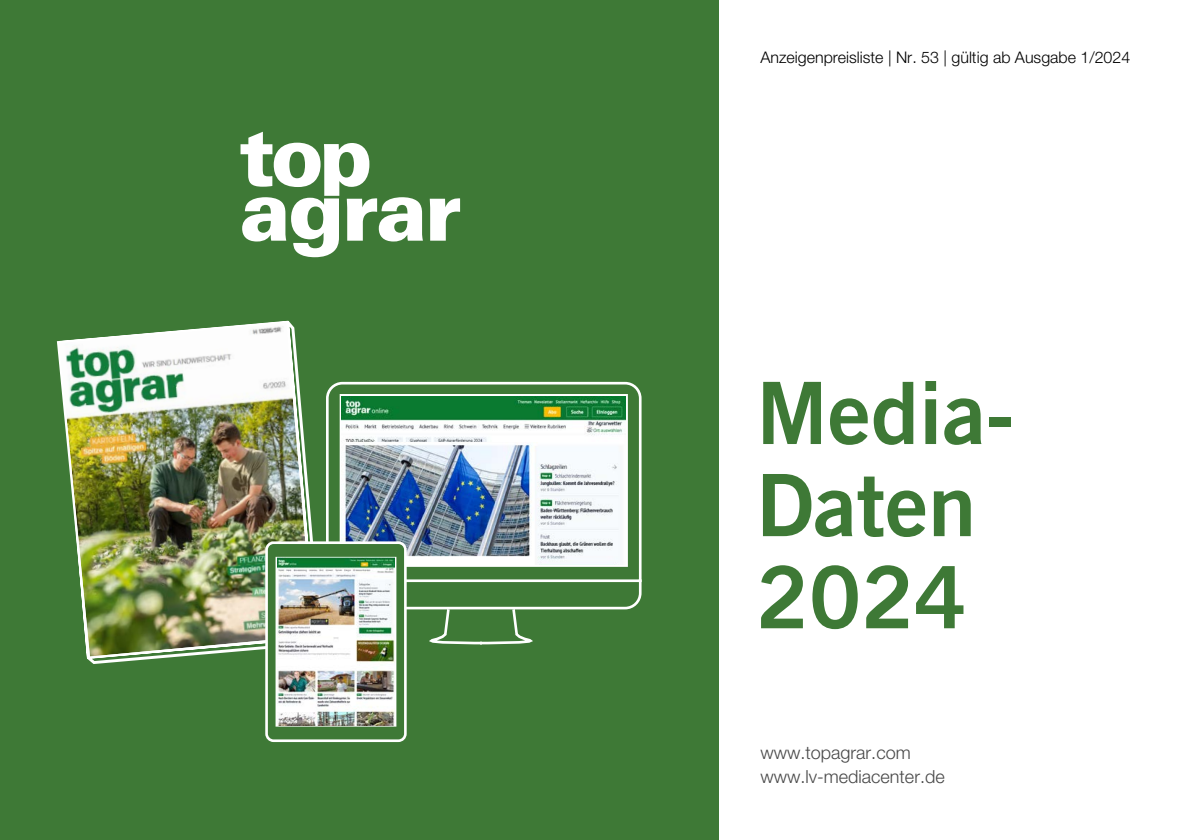
<style>
.page{position:relative;width:1180px;height:840px;background:#fff}
.page>*{position:absolute;margin:0;border:0;box-sizing:border-box;transform-origin:0 0}
.t1{font:86px/92px "Trade Gothic LT Pro Bd 2";color:#3e7936}
.t2{font:300 18px/24px "Helvetica Neue LT Pro";color:#484848}
.t3{font:300 16px "Helvetica Neue LT Pro";color:#000}
</style>
<div class="page">
<div style="left:0;top:0;width:718px;height:839px;background:#3e7936"></div>
<svg style="left:326px;top:381px;width:316px;height:264px"></svg>
<img style="left:342px;top:396px;width:283px;height:46px">
<img style="left:342px;top:442px;width:283px;height:122px">
<img style="left:56px;top:320px;width:257px;height:339px">
<svg style="left:264px;top:539px;width:144px;height:204px"></svg>
<img style="left:277px;top:557px;width:117px;height:167px">
<svg style="left:429px;top:198px;width:31px;height:42px"></svg>
<svg style="left:240px;top:132px;width:183px;height:125px"></svg>
<p class="t3" style="left:760px;top:47px;width:371px">Anzeigenpreisliste | Nr. 53 | gültig ab Ausgabe 1/2024</p>
<h1 class="t1" style="left:756px;top:365px;width:259px">Media-<br>Daten<br>2024</h1>
<p class="t2" style="left:760px;top:740px;width:186px">www.topagrar.com www.lv-mediacenter.de</p>
</div>
